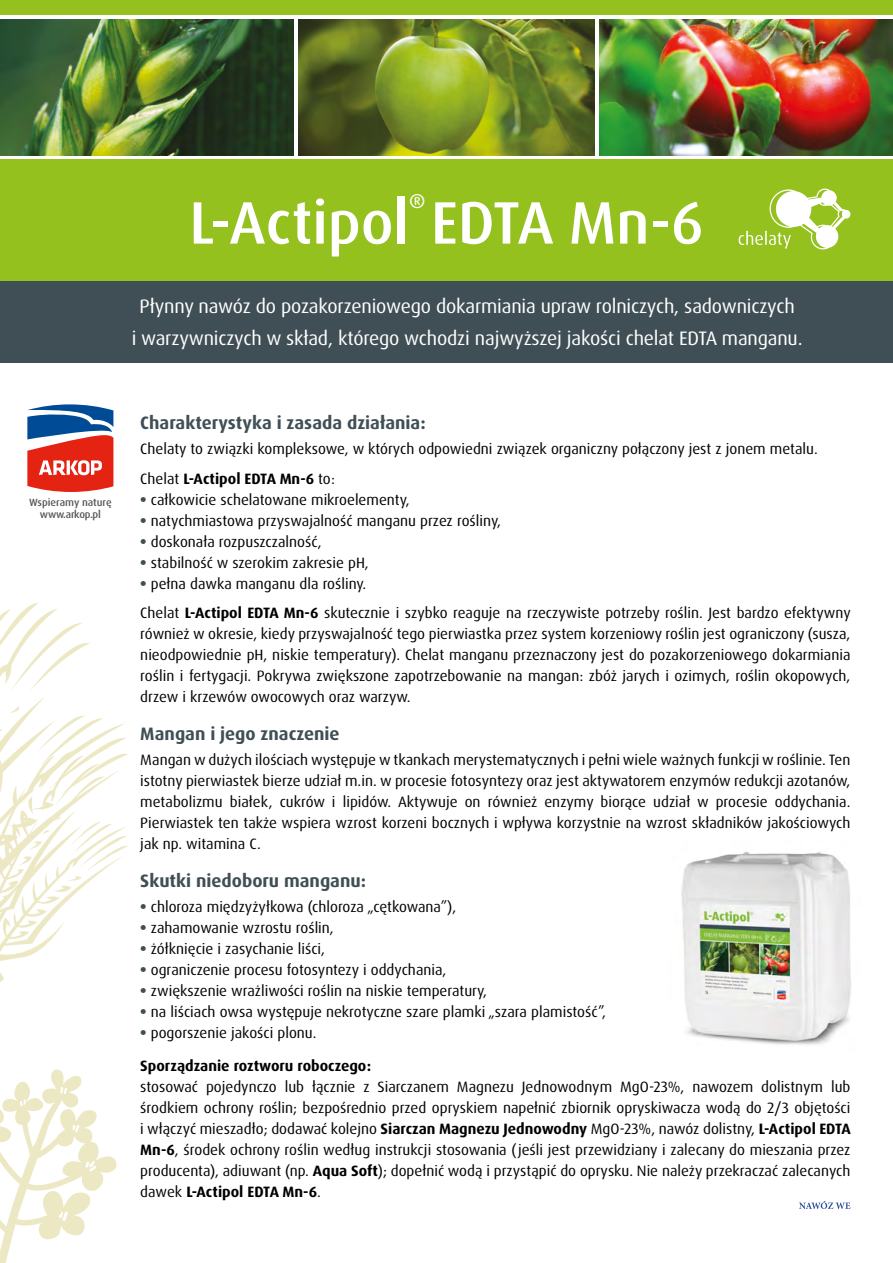
<style>
.page{position:relative;width:893px;height:1263px;background:#fff}
.page>*{position:absolute;margin:0;border:0;box-sizing:border-box;transform-origin:0 0}
.t1{font:500 60px "Dax Pro";color:#fff}
.t2{font:500 19.95px "Dax Pro";color:#fff}
.t3{font:19.5px/32.4px "Dax Pro";letter-spacing:-.01em;color:#fff;text-align:center}
.t4{font:700 18px "Dax Pro";color:#404f55}
.t5{font:15px/21px "Dax Pro";color:#000;text-align:justify}
.t6{font:700 15px/32.8px "Dax Pro";color:#000}
.t7{font:500 10.5px/12.6px "Dax Pro";letter-spacing:-.01em;color:#575756;text-align:center}
.s1{font-weight:700}
.s2{font-weight:800;color:#404f55}
.s3{font-weight:400}
</style>
<div class="page">
<div style="left:0;top:159px;width:893px;height:122px;background:#95c11f"></div>
<div style="left:0;top:281px;width:893px;height:81px;background:#404f55"></div>
<img style="left:0;top:19px;width:293px;height:136px">
<img style="left:299px;top:19px;width:295px;height:136px">
<img style="left:600px;top:19px;width:293px;height:136px">
<div style="left:0;top:0;width:893px;height:15px;background:#95c11f"></div>
<svg style="left:27px;top:404px;width:86px;height:88px"></svg>
<svg style="left:799px;top:1201px;width:51px;height:8px"></svg>
<svg style="left:0;top:603px;width:90px;height:97px"></svg>
<svg style="left:0;top:706px;width:128px;height:557px"></svg>
<img style="left:681px;top:852px;width:170px;height:193px">
<svg style="left:738px;top:189px;width:112px;height:60px"></svg>
<h2 class="t2" style="left:409px;top:188px;width:18px">®</h2>
<h1 class="t1" style="left:189px;top:184px;width:516px">L-Actipol EDTA Mn-6</h1>
<h3 class="t3" style="left:132px;top:290px;width:672px">Płynny nawóz do pozakorzeniowego dokarmiania upraw rolniczych, sadowniczych<br>i warzywniczych w skład, którego wchodzi najwyższej jakości chelat EDTA manganu.</h3>
<p class="t7" style="left:29px;top:496px;width:84px">Wspieramy naturę www.arkop.pl</p>
<p class="t4" style="left:140px;top:411px;width:287px">Charakterystyka i zasada działania:</p>
<p class="t5" style="left:140px;top:434px;width:679px;line-height:29.5px">Chelaty to związki kompleksowe, w których odpowiedni związek organiczny połączony jest z jonem metalu.<br>Chelat <span class="s1">L-Actipol EDTA Mn-6</span> to:</p>
<p class="t5" style="left:140px;top:489px;width:271px"><span class="s2">•</span> całkowicie schelatowane mikroelementy,</p>
<p class="t5" style="left:140px;top:510px;width:362px"><span class="s2">•</span> natychmiastowa przyswajalność manganu przez rośliny,</p>
<p class="t5" style="left:140px;top:531px;width:183px"><span class="s2">•</span> doskonała rozpuszczalność,</p>
<p class="t5" style="left:140px;top:552px;width:230px"><span class="s2">•</span> stabilność w szerokim zakresie pH,</p>
<p class="t5" style="left:140px;top:569px;width:712px;line-height:29.5px"><span class="s2">•</span> pełna dawka manganu dla rośliny.<br>Chelat <span class="s1">L-Actipol EDTA Mn-6</span> skutecznie i szybko reaguje na rzeczywiste potrzeby roślin. Jest bardzo efektywny</p>
<p class="t5" style="left:140px;top:624px;width:712px">również w okresie, kiedy przyswajalność tego pierwiastka przez system korzeniowy roślin jest ograniczony (susza, nieodpowiednie pH, niskie temperatury). Chelat manganu przeznaczony jest do pozakorzeniowego dokarmiania roślin i fertygacji. Pokrywa zwiększone zapotrzebowanie na mangan: zbóż jarych i ozimych, roślin okopowych, drzew i krzewów owocowych oraz warzyw.</p>
<p class="t4" style="left:140px;top:722px;width:201px">Mangan i jego znaczenie</p>
<p class="t5" style="left:140px;top:749px;width:712px">Mangan w dużych ilościach występuje w tkankach merystematycznych i pełni wiele ważnych funkcji w roślinie. Ten istotny pierwiastek bierze udział m.in. w procesie fotosyntezy oraz jest aktywatorem enzymów redukcji azotanów, metabolizmu białek, cukrów i lipidów. Aktywuje on również enzymy biorące udział w procesie oddychania.<br>Pierwiastek ten także wspiera wzrost korzeni bocznych i wpływa korzystnie na wzrost składników jakościowych jak np. witamina C.</p>
<p class="t4" style="left:140px;top:869px;width:227px">Skutki niedoboru manganu:</p>
<p class="t5" style="left:140px;top:896px;width:317px"><span class="s2">•</span> chloroza międzyżyłkowa (chloroza „cętkowana”),</p>
<p class="t5" style="left:140px;top:917px;width:195px"><span class="s2">•</span> zahamowanie wzrostu roślin,</p>
<p class="t5" style="left:140px;top:938px;width:186px"><span class="s2">•</span> żółknięcie i zasychanie liści,</p>
<p class="t5" style="left:140px;top:959px;width:308px"><span class="s2">•</span> ograniczenie procesu fotosyntezy i oddychania,</p>
<p class="t5" style="left:140px;top:980px;width:348px"><span class="s2">•</span> zwiększenie wrażliwości roślin na niskie temperatury,</p>
<p class="t5" style="left:140px;top:1001px;width:467px"><span class="s2">•</span> na liściach owsa występuje nekrotyczne szare plamki „szara plamistość”,</p>
<p class="t6" style="left:140px;top:1016px;width:232px"><span class="s2">•</span> <span class="s3">pogorszenie jakości plonu.<br></span>Sporządzanie roztworu roboczego:</p>
<p class="t5" style="left:140px;top:1076px;width:712px">stosować pojedynczo lub łącznie z Siarczanem Magnezu Jednowodnym MgO-23%, nawozem dolistnym lub środkiem ochrony roślin; bezpośrednio przed opryskiem napełnić zbiornik opryskiwacza wodą do 2/3 objętości i włączyć mieszadło; dodawać kolejno <span class="s1">Siarczan Magnezu Jednowodny</span> MgO-23%, nawóz dolistny, <span class="s1">L-Actipol EDTA Mn-6</span>, środek ochrony roślin według instrukcji stosowania (jeśli jest przewidziany i zalecany do mieszania przez producenta), adiuwant (np. <span class="s1">Aqua Soft</span>); dopełnić wodą i przystąpić do oprysku. Nie należy przekraczać zalecanych dawek <span class="s1">L-Actipol EDTA Mn-6</span>.</p>
</div>
